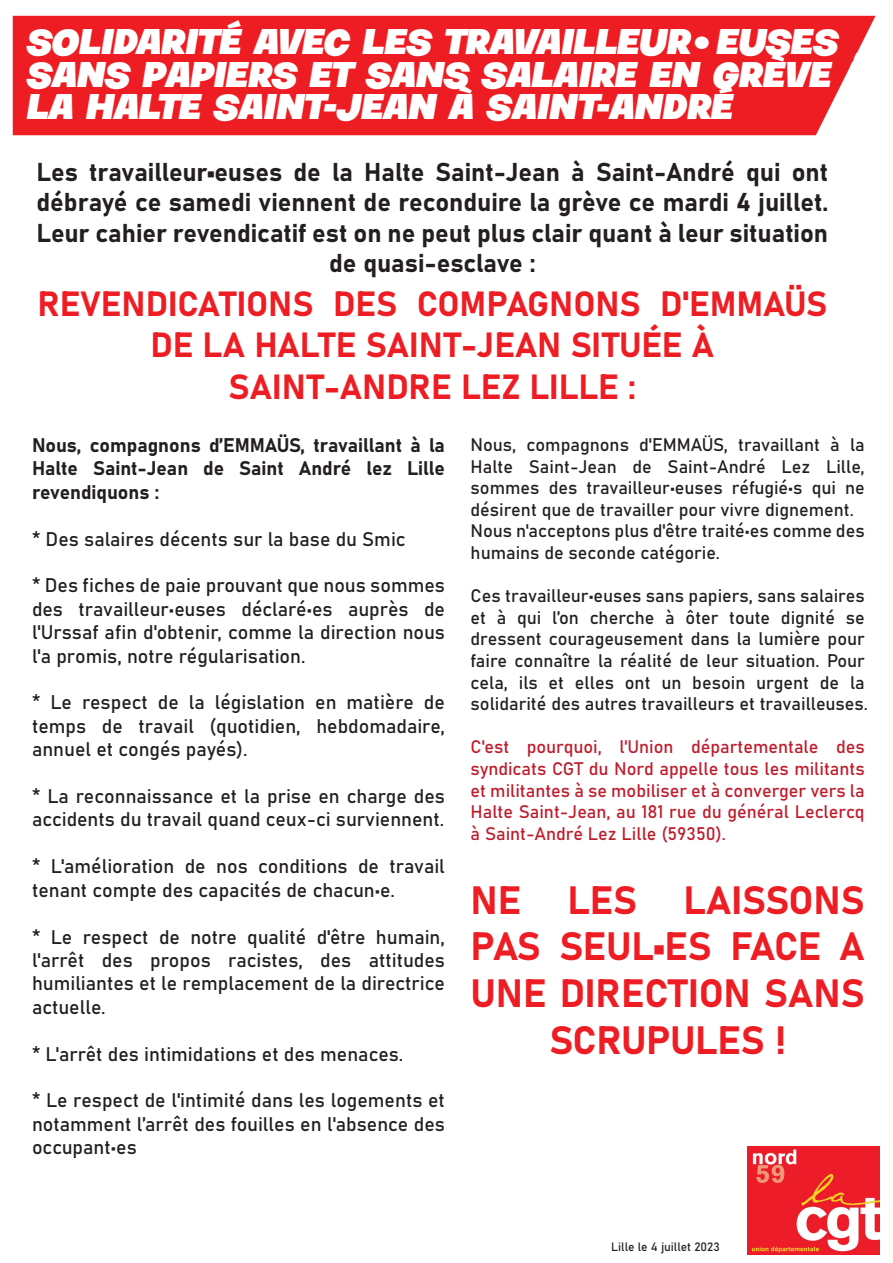
<style>
.page{position:relative;width:893px;height:1263px;background:#fff}
.page>*{position:absolute;margin:0;border:0;box-sizing:border-box;transform-origin:0 0}
.t1{font:39px/46.8px "Bahnschrift";color:#ee1d23;text-align:center}
.t2{font:34.5px/41.4px "Bahnschrift";color:#ee1d23;text-align:center}
.t3{font:27px/32.4px "Danbury Caps PERSONALUSE";color:#fff}
.t4{font:25.5px/30.6px "Bahnschrift";color:#231f20;text-align:center}
.t5{font:19.5px/23.4px "Bahnschrift";color:#231f20;text-align:justify}
.t6{font:18px/21.6px "Bahnschrift";color:#231f20}
.t7{font:18px/21.6px "Bahnschrift";color:#be1d2c;text-align:justify}
.t8{font:12px "Bahnschrift";color:#231f20}
</style>
<div class="page">
<div style="left:13px;top:16px;width:862px;height:119px;background:#ee1d23"></div>
<img style="left:748px;top:1146px;width:131px;height:108px">
<h3 class="t3" style="left:27px;top:29px;width:844px">SOLIDARITÉ AVEC LES TRAVAILLEUR•EUSES<br>SANS PAPIERS ET SANS SALAIRE EN GRÈVE À<br>LA HALTE SAINT-JEAN À SAINT-ANDRÉ</h3>
<h3 class="t4" style="left:36px;top:155px;width:793px">Les travailleur•euses de la Halte Saint-Jean à Saint-André qui ont débrayé ce samedi viennent de reconduire la grève ce mardi 4 juillet.<br>Leur cahier revendicatif est on ne peut plus clair quant à leur situation de quasi-esclave :</h3>
<h2 class="t2" style="left:37px;top:281px;width:791px">REVENDICATIONS DES COMPAGNONS D'EMMAÜS<br>DE LA HALTE SAINT-JEAN SITUÉE À<br>SAINT-ANDRE LEZ LILLE :</h2>
<p class="t5" style="left:32px;top:432px;width:414px">Nous, compagnons d’EMMAÜS, travaillant à la Halte Saint-Jean de Saint André lez Lille revendiquons :</p>
<p class="t5" style="left:32px;top:526px;width:375px">* Des salaires décents sur la base du Smic</p>
<p class="t5" style="left:32px;top:572px;width:414px">* Des fiches de paie prouvant que nous sommes des travailleur•euses déclaré•es auprès de l'Urssaf afin d'obtenir, comme la direction nous l'a promis, notre régularisation.</p>
<p class="t5" style="left:32px;top:689px;width:414px">* Le respect de la législation en matière de temps de travail (quotidien, hebdomadaire, annuel et congés payés).</p>
<p class="t5" style="left:32px;top:783px;width:414px">* La reconnaissance et la prise en charge des accidents du travail quand ceux-ci surviennent.</p>
<p class="t5" style="left:32px;top:853px;width:414px">* L'amélioration de nos conditions de travail tenant compte des capacités de chacun•e.</p>
<p class="t5" style="left:32px;top:923px;width:414px">* Le respect de notre qualité d'être humain, l'arrêt des propos racistes, des attitudes humiliantes et le remplacement de la directrice actuelle.</p>
<p class="t5" style="left:32px;top:1040px;width:373px">* L'arrêt des intimidations et des menaces.</p>
<p class="t5" style="left:32px;top:1087px;width:414px">* Le respect de l'intimité dans les logements et notamment l’arrêt des fouilles en l'absence des occupant•es</p>
<p class="t6" style="left:471px;top:433px;width:396px">Nous, compagnons d'EMMAÜS, travaillant à la Halte Saint-Jean de Saint-André Lez Lille, sommes des travailleur•euses réfugié•s qui ne désirent que de travailler pour vivre dignement.<br>Nous n'acceptons plus d'être traité•es comme des humains de seconde catégorie.</p>
<p class="t6" style="left:471px;top:584px;width:399px">Ces travailleur•euses sans papiers, sans salaires et à qui l’on cherche à ôter toute dignité se dressent courageusement dans la lumière pour faire connaître la réalité de leur situation. Pour cela, ils et elles ont un besoin urgent de la solidarité des autres travailleurs et travailleuses.</p>
<p class="t7" style="left:471px;top:735px;width:396px">C'est pourquoi, l'Union départementale des syndicats CGT du Nord appelle tous les militants et militantes à se mobiliser et à converger vers la Halte Saint-Jean, au 181 rue du général Leclercq à Saint-André Lez Lille (59350).</p>
<h1 class="t1" style="left:471px;top:874px;width:396px">NE LES LAISSONS<br>PAS SEUL•ES FACE A<br>UNE DIRECTION SANS<br>SCRUPULES !</h1>
<p class="t8" style="left:611px;top:1238px;width:110px">Lille le 4 juillet 2023</p>
</div>
